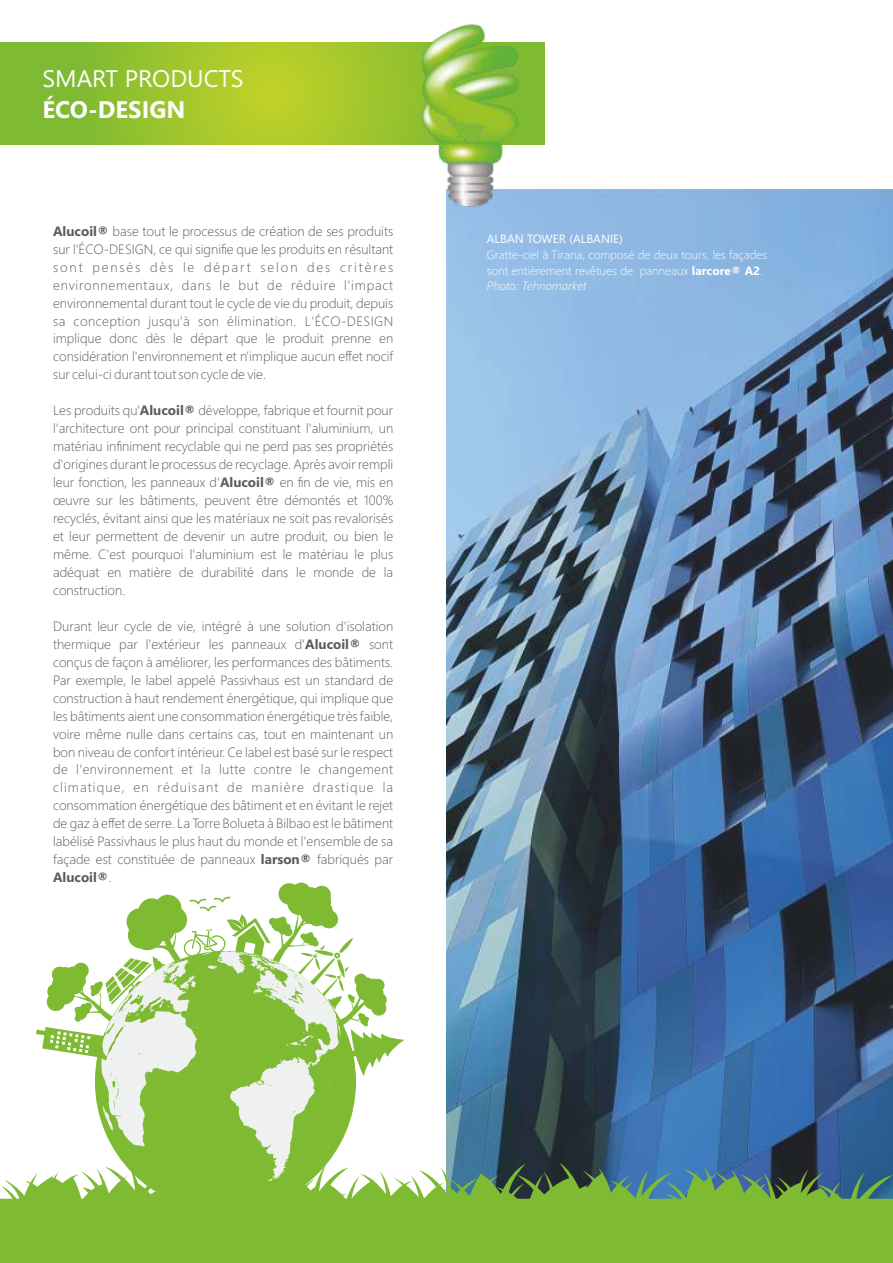
<style>
.page{position:relative;width:893px;height:1263px;background:#fff}
.page>*{position:absolute;margin:0;border:0;box-sizing:border-box;transform-origin:0 0}
.t1{font:24px "Segoe UI";color:#fefefe}
.t2{font:700 24px "Segoe UI";color:#fefefe}
.t3{font:300 13.5px/18px "Segoe UI";color:#5b5b5b;text-align:justify}
.t4{font:300 12px/15.9px "Segoe UI";color:#fefefe}
.t5{font:12px "Segoe UI";color:#fefefe}
.s1{font-weight:700}
.s2{font-style:italic}
</style>
<div class="page">
<svg style="left:0;top:43px;width:544px;height:102px;background:#9ac32d"></svg>
<img style="left:446px;top:189px;width:447px;height:968px">
<img style="left:416px;top:23px;width:107px;height:203px">
<svg style="left:36px;top:882px;width:368px;height:194px"></svg>
<div style="left:95px;top:951px;width:261px;height:261px;background:#7eba32;border-radius:50%"></div>
<svg style="left:101px;top:951px;width:239px;height:206px"></svg>
<svg style="left:0;top:1157px;width:893px;height:106px;fill:#7eba32"></svg>
<h1 class="t1" style="left:43px;top:69px;width:202px">SMART PRODUCTS</h1>
<h1 class="t2" style="left:43px;top:101px;width:144px">ÉCO-DESIGN</h1>
<p class="t3" style="left:53px;top:223px;width:342px"><span class="s1">Alucoil®</span> base tout le processus de création de ses produits sur l'ÉCO-DESIGN, ce qui signifie que les produits en résultant sont pensés dès le départ selon des critères environnementaux, dans le but de réduire l'impact environnemental durant tout le cycle de vie du produit, depuis sa conception jusqu'à son élimination. L'ÉCO-DESIGN implique donc dès le départ que le produit prenne en considération l'environnement et n'implique aucun effet nocif sur celui-ci durant tout son cycle de vie.</p>
<p class="t3" style="left:53px;top:403px;width:342px">Les produits qu'<span class="s1">Alucoil®</span> développe, fabrique et fournit pour l'architecture ont pour principal constituant l'aluminium, un matériau infiniment recyclable qui ne perd pas ses propriétés d'origines durant le processus de recyclage. Après avoir rempli leur fonction, les panneaux d'<span class="s1">Alucoil®</span> en fin de vie, mis en œuvre sur les bâtiments, peuvent être démontés et 100% recyclés, évitant ainsi que les matériaux ne soit pas revalorisés et leur permettent de devenir un autre produit, ou bien le même. C'est pourquoi l'aluminium est le matériau le plus adéquat en matière de durabilité dans le monde de la construction.</p>
<p class="t3" style="left:53px;top:618px;width:342px">Durant leur cycle de vie, intégré à une solution d'isolation thermique par l'extérieur les panneaux d'<span class="s1">Alucoil®</span> sont conçus de façon à améliorer, les performances des bâtiments.<br>Par exemple, le label appelé Passivhaus est un standard de construction à haut rendement énergétique, qui implique que les bâtiments aient une consommation énergétique très faible, voire même nulle dans certains cas, tout en maintenant un bon niveau de confort intérieur. Ce label est basé sur le respect de l'environnement et la lutte contre le changement climatique, en réduisant de manière drastique la consommation énergétique des bâtiment et en évitant le rejet de gaz à effet de serre. La Torre Bolueta à Bilbao est le bâtiment labélisé Passivhaus le plus haut du monde et l'ensemble de sa façade est constituée de panneaux <span class="s1">larson®</span> fabriqués par <span class="s1">Alucoil®</span>.</p>
<p class="t5" style="left:487px;top:234px;width:137px">ALBAN TOWER (ALBANIE)</p>
<p class="t4" style="left:487px;top:247px;width:282px">Gratte-ciel à Tirana, composé de deux tours, les façades sont entièrement revêtues de panneaux <span class="s1">larcore® A2</span>.<br><span class="s2">Photo: Tehnomarket</span></p>
</div>
